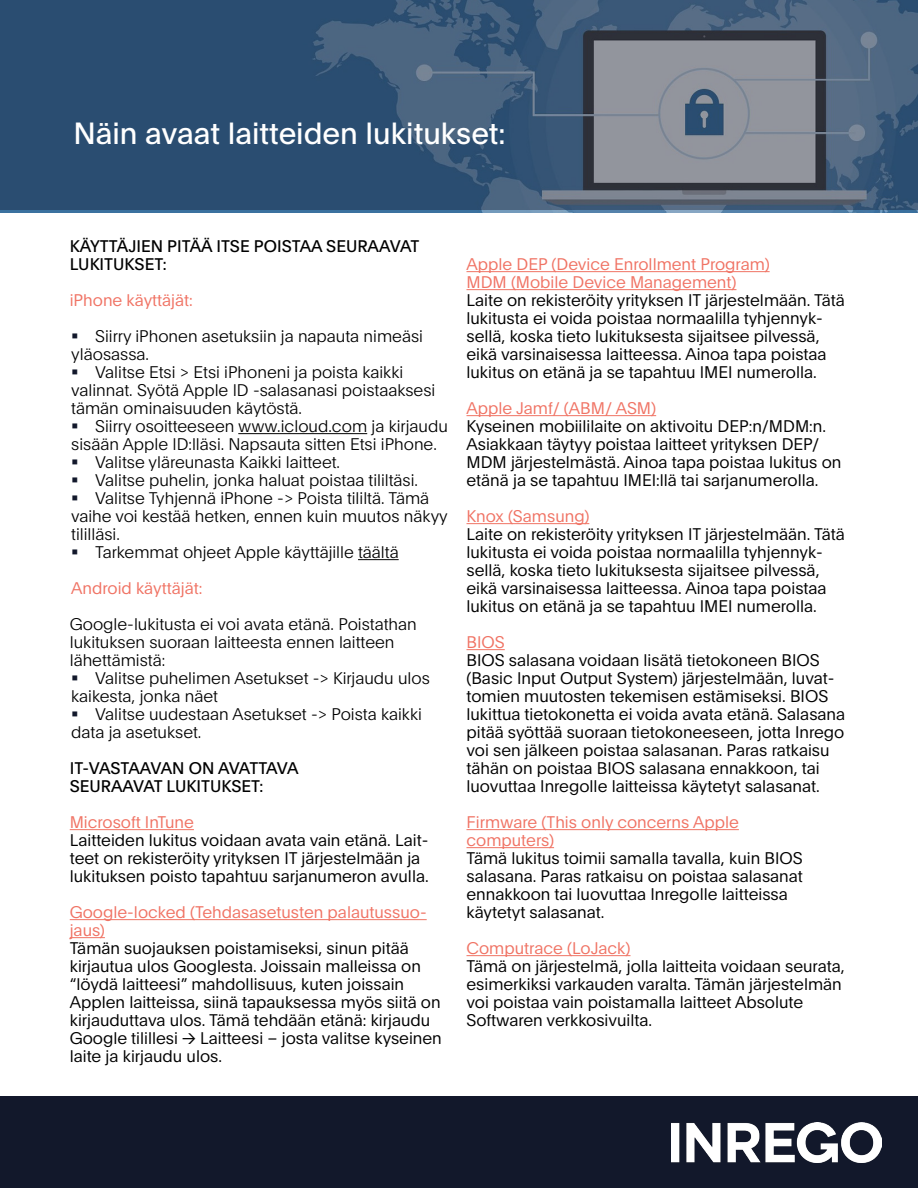
<style>
.page{position:relative;width:918px;height:1188px;background:#fff}
.page>*{position:absolute;margin:0;border:0;box-sizing:border-box;transform-origin:0 0}
.t1{font:30px "Plain";color:#fff}
.Perusleipis{font:300 16.5px/18px "Plain";color:#000}
.Perusleipis-2{font:100 16.5px/18px "Plain";color:#000}
.Perusleipis-3{font:300 16.5px/18px "Plain";color:#f07364}
.Perusleipis-4{font:16.5px/18px "Plain";color:#000}
.Perusleipis-5{font:16.5px "Plain";letter-spacing:-.05em;color:#000}
</style>
<div class="page">
<svg style="left:0;top:0;width:918px;height:210px;fill:#2c4d71"></svg>
<div style="left:0;top:1096px;width:918px;height:92px;background:#12182b"></div>
<img style="left:671px;top:1122px;width:211px;height:40px">
<hr style="left:238px;top:433px;width:129px;height:1px;background:#000">
<hr style="left:358px;top:559px;width:41px;height:1px;background:#000">
<hr style="left:70px;top:829px;width:124px;height:1px;background:#f07364">
<hr style="left:70px;top:919px;width:357px;height:1px;background:#f07364">
<hr style="left:70px;top:937px;width:35px;height:1px;background:#f07364">
<hr style="left:466px;top:271px;width:304px;height:1px;background:#f07364">
<hr style="left:466px;top:289px;width:270px;height:1px;background:#f07364">
<hr style="left:466px;top:415px;width:190px;height:1px;background:#f07364">
<hr style="left:466px;top:523px;width:123px;height:1px;background:#f07364">
<hr style="left:466px;top:649px;width:39px;height:1px;background:#f07364">
<hr style="left:466px;top:829px;width:273px;height:1px;background:#f07364">
<hr style="left:466px;top:847px;width:88px;height:1px;background:#f07364">
<hr style="left:466px;top:955px;width:165px;height:1px;background:#f07364">
<p class="t1" style="left:74px;top:112px;width:434px">Näin avaat laitteiden lukitukset:</p>
<p class="Perusleipis-4" style="left:70px;top:236px;width:351px">KÄYTTÄJIEN PITÄÄ ITSE POISTAA SEURAAVAT<br>LUKITUKSET:</p>
<p class="Perusleipis-3" style="left:70px;top:290px;width:125px">iPhone käyttäjät:</p>
<p class="Perusleipis-2" style="left:71px;top:326px;width:353px;text-indent:24px">Siirry iPhonen asetuksiin ja napauta nimeäsi yläosassa.</p>
<p class="Perusleipis-2" style="left:71px;top:362px;width:366px;text-indent:24px">Valitse Etsi &gt; Etsi iPhoneni ja poista kaikki valinnat. Syötä Apple ID -salasanasi poistaaksesi tämän ominaisuuden käytöstä.</p>
<p class="Perusleipis-2" style="left:71px;top:416px;width:378px;text-indent:24px">Siirry osoitteeseen www.icloud.com ja kirjaudu sisään Apple ID:lläsi. Napsauta sitten Etsi iPhone.</p>
<p class="Perusleipis-2" style="left:95px;top:452px;width:246px">Valitse yläreunasta Kaikki laitteet.</p>
<p class="Perusleipis-2" style="left:95px;top:470px;width:324px">Valitse puhelin, jonka haluat poistaa tililtäsi.</p>
<p class="Perusleipis-2" style="left:71px;top:488px;width:378px;text-indent:24px">Valitse Tyhjennä iPhone -&gt; Poista tililtä. Tämä vaihe voi kestää hetken, ennen kuin muutos näkyy tililläsi.</p>
<p class="Perusleipis-2" style="left:95px;top:542px;width:305px">Tarkemmat ohjeet Apple käyttäjille täältä</p>
<p class="Perusleipis-3" style="left:71px;top:578px;width:133px">Android käyttäjät:</p>
<p class="Perusleipis-2" style="left:70px;top:614px;width:349px">Google-lukitusta ei voi avata etänä. Poistathan lukituksen suoraan laitteesta ennen laitteen lähettämistä:</p>
<p class="Perusleipis-2" style="left:71px;top:668px;width:360px;text-indent:24px">Valitse puhelimen Asetukset -&gt; Kirjaudu ulos kaikesta, jonka näet</p>
<p class="Perusleipis-2" style="left:71px;top:704px;width:352px;text-indent:24px">Valitse uudestaan Asetukset -&gt; Poista kaikki data ja asetukset.</p>
<p class="Perusleipis-5" style="left:70px;top:756px;width:230px">IT-VASTAAVAN ON AVATTAVA</p>
<p class="Perusleipis-4" style="left:70px;top:776px;width:195px">SEURAAVAT LUKITUKSET:</p>
<p class="Perusleipis-3" style="left:70px;top:812px;width:126px">Microsoft InTune</p>
<p class="Perusleipis" style="left:70px;top:830px;width:360px">Laitteiden lukitus voidaan avata vain etänä. Lait&shy;teet on rekisteröity yrityksen IT järjestelmään ja lukituksen poisto tapahtuu sarjanumeron avulla.</p>
<p class="Perusleipis-3" style="left:70px;top:902px;width:358px">Google-locked (Tehdasasetusten palautussuo&shy;jaus)</p>
<p class="Perusleipis" style="left:70px;top:938px;width:374px">Tämän suojauksen poistamiseksi, sinun pitää kirjautua ulos Googlesta. Joissain malleissa on “löydä laitteesi” mahdollisuus, kuten joissain Applen laitteissa, siinä tapauksessa myös siitä on kirjauduttava ulos. Tämä tehdään etänä: kirjaudu Google tilillesi → Laitteesi – josta valitse kyseinen laite ja kirjaudu ulos.</p>
<p class="Perusleipis-3" style="left:466px;top:254px;width:305px">Apple DEP (Device Enrollment Program)</p>
<p class="Perusleipis-3" style="left:466px;top:272px;width:271px">MDM (Mobile Device Management)</p>
<p class="Perusleipis" style="left:466px;top:290px;width:380px">Laite on rekisteröity yrityksen IT järjestelmään. Tätä lukitusta ei voida poistaa normaalilla tyhjennyk&shy;sellä, koska tieto lukituksesta sijaitsee pilvessä, eikä varsinaisessa laitteessa. Ainoa tapa poistaa lukitus on etänä ja se tapahtuu IMEI numerolla.</p>
<p class="Perusleipis-3" style="left:466px;top:398px;width:191px">Apple Jamf/ (ABM/ ASM)</p>
<p class="Perusleipis" style="left:466px;top:416px;width:376px">Kyseinen mobiililaite on aktivoitu DEP:n/MDM:n.<br>Asiakkaan täytyy poistaa laitteet yrityksen DEP/ MDM järjestelmästä. Ainoa tapa poistaa lukitus on etänä ja se tapahtuu IMEI:llä tai sarjanumerolla.</p>
<p class="Perusleipis-3" style="left:466px;top:506px;width:124px">Knox (Samsung)</p>
<p class="Perusleipis" style="left:466px;top:524px;width:380px">Laite on rekisteröity yrityksen IT järjestelmään. Tätä lukitusta ei voida poistaa normaalilla tyhjennyk&shy;sellä, koska tieto lukituksesta sijaitsee pilvessä, eikä varsinaisessa laitteessa. Ainoa tapa poistaa lukitus on etänä ja se tapahtuu IMEI numerolla.</p>
<p class="Perusleipis-3" style="left:466px;top:632px;width:40px">BIOS</p>
<p class="Perusleipis" style="left:466px;top:650px;width:380px">BIOS salasana voidaan lisätä tietokoneen BIOS (Basic Input Output System) järjestelmään, luvat&shy;tomien muutosten tekemisen estämiseksi. BIOS lukittua tietokonetta ei voida avata etänä. Salasana pitää syöttää suoraan tietokoneeseen, jotta Inrego voi sen jälkeen poistaa salasanan. Paras ratkaisu tähän on poistaa BIOS salasana ennakkoon, tai luovuttaa Inregolle laitteissa käytetyt salasanat.</p>
<p class="Perusleipis-3" style="left:466px;top:812px;width:274px">Firmware (This only concerns Apple</p>
<p class="Perusleipis-3" style="left:466px;top:830px;width:89px">computers)</p>
<p class="Perusleipis" style="left:466px;top:848px;width:338px">Tämä lukitus toimii samalla tavalla, kuin BIOS salasana. Paras ratkaisu on poistaa salasanat ennakkoon tai luovuttaa Inregolle laitteissa käytetyt salasanat.</p>
<p class="Perusleipis-3" style="left:466px;top:938px;width:166px">Computrace (LoJack)</p>
<p class="Perusleipis" style="left:466px;top:956px;width:380px">Tämä on järjestelmä, jolla laitteita voidaan seurata, esimerkiksi varkauden varalta. Tämän järjestelmän voi poistaa vain poistamalla laitteet Absolute Softwaren verkkosivuilta.</p>
</div>
